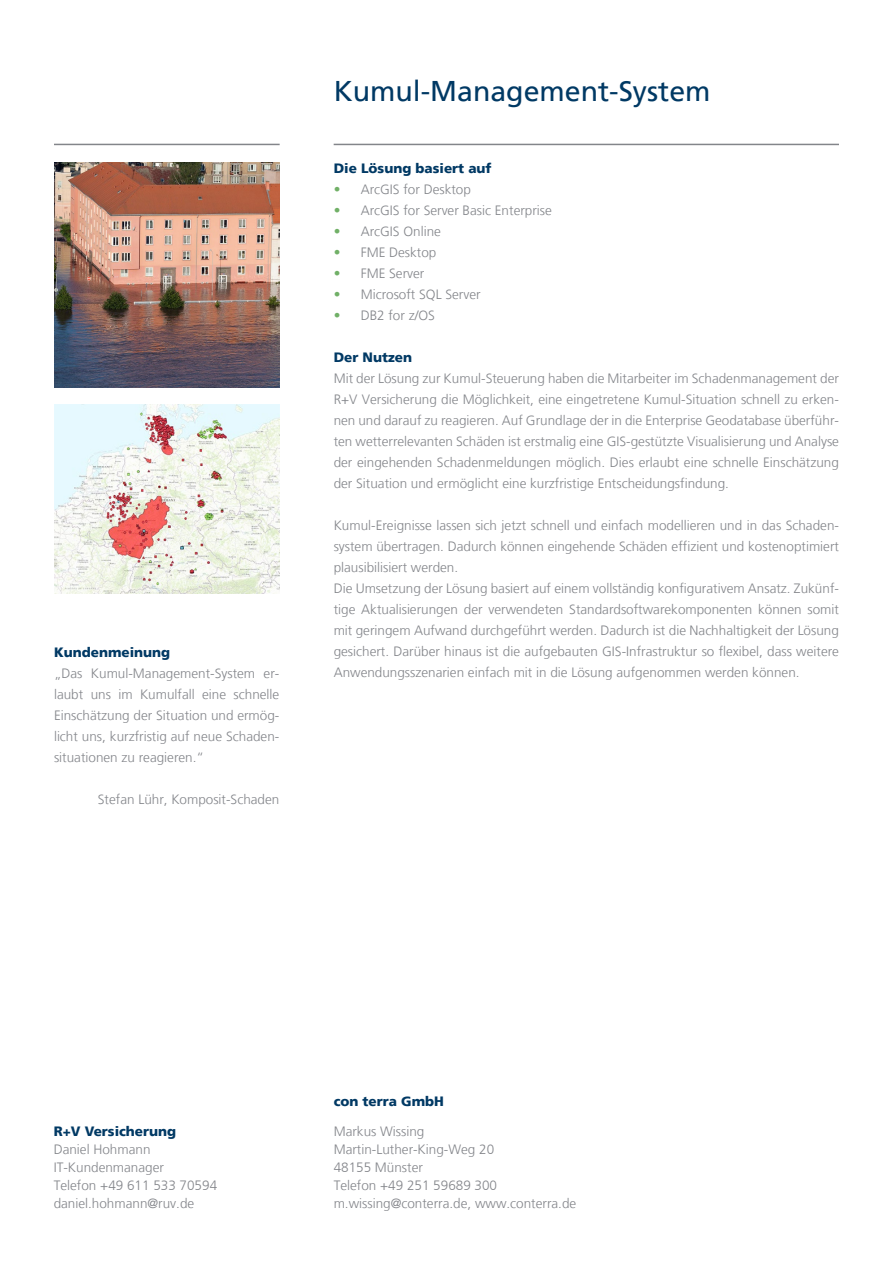
<style>
.page{position:relative;width:893px;height:1263px;background:#fff}
.page>*{position:absolute;margin:0;border:0;box-sizing:border-box;transform-origin:0 0}
.t1{font:28.5px "Frutiger";color:#003964}
.t2{font:300 13.5px/21px "Frutiger";color:#83858a;text-align:justify}
.t3{font:900 13.5px "Frutiger";color:#003964}
.s1{color:#71b067}
</style>
<div class="page">
<hr style="left:334px;top:144px;width:505px;height:1px;background:#83858a">
<hr style="left:54px;top:144px;width:226px;height:1px;background:#83858a">
<img style="left:54px;top:163px;width:226px;height:224px">
<img style="left:54px;top:404px;width:226px;height:190px">
<p class="t3" style="left:54px;top:644px;width:118px">Kundenmeinung</p>
<p class="t2" style="left:54px;top:663px;width:227px">„Das Kumul-Management-System er&shy;laubt uns im Kumulfall eine schnelle Einschätzung der Situation und ermög&shy;licht uns, kurzfristig auf neue Schaden&shy;situationen zu reagieren.“</p>
<p class="t2" style="left:98px;top:789px;width:183px">Stefan Lühr, Komposit-Schaden</p>
<p class="t1" style="left:334px;top:75px;width:378px">Kumul-Management-System</p>
<p class="t3" style="left:334px;top:160px;width:159px">Die Lösung basiert auf</p>
<p class="t2" style="left:334px;top:179px;width:139px"><span class="s1">•</span> ArcGIS for Desktop</p>
<p class="t2" style="left:334px;top:200px;width:220px"><span class="s1">•</span> ArcGIS for Server Basic Enterprise</p>
<p class="t2" style="left:334px;top:221px;width:109px"><span class="s1">•</span> ArcGIS Online</p>
<p class="t2" style="left:334px;top:242px;width:104px"><span class="s1">•</span> FME Desktop</p>
<p class="t2" style="left:334px;top:263px;width:92px"><span class="s1">•</span> FME Server</p>
<p class="t2" style="left:334px;top:284px;width:148px"><span class="s1">•</span> Microsoft SQL Server</p>
<p class="t2" style="left:334px;top:305px;width:103px"><span class="s1">•</span> DB2 for z/OS</p>
<p class="t3" style="left:334px;top:349px;width:80px">Der Nutzen</p>
<p class="t2" style="left:334px;top:368px;width:507px">Mit der Lösung zur Kumul-Steuerung haben die Mitarbeiter im Schadenmanagement der R+V Versicherung die Möglichkeit, eine eingetretene Kumul-Situation schnell zu erken&shy;nen und darauf zu reagieren. Auf Grundlage der in die Enterprise Geodatabase überführ&shy;ten wetterrelevanten Schäden ist erstmalig eine GIS-gestützte Visualisierung und Analyse der eingehenden Schadenmeldungen möglich. Dies erlaubt eine schnelle Einschätzung der Situation und ermöglicht eine kurzfristige Entscheidungsfindung.</p>
<p class="t2" style="left:334px;top:515px;width:507px">Kumul-Ereignisse lassen sich jetzt schnell und einfach modellieren und in das Schaden&shy;system übertragen. Dadurch können eingehende Schäden effizient und kostenoptimiert plausibilisiert werden.</p>
<p class="t2" style="left:334px;top:578px;width:507px">Die Umsetzung der Lösung basiert auf einem vollständig konfigurativem Ansatz. Zukünf&shy;tige Aktualisierungen der verwendeten Standardsoftwarekomponenten können somit mit geringem Aufwand durchgeführt werden. Dadurch ist die Nachhaltigkeit der Lösung gesichert. Darüber hinaus ist die aufgebauten GIS-Infrastruktur so flexibel, dass weitere Anwendungsszenarien einfach mit in die Lösung aufgenommen werden können.</p>
<p class="t3" style="left:54px;top:1123px;width:124px">R+V Versicherung</p>
<p class="t2" style="left:54px;top:1139px;width:98px">Daniel Hohmann</p>
<p class="t2" style="left:54px;top:1157px;width:112px">IT-Kundenmanager</p>
<p class="t2" style="left:54px;top:1175px;width:165px">Telefon +49 611 533 70594</p>
<p class="t2" style="left:54px;top:1193px;width:142px">daniel.hohmann@ruv.de</p>
<p class="t3" style="left:334px;top:1093px;width:112px">con terra GmbH</p>
<p class="t2" style="left:334px;top:1121px;width:92px">Markus Wissing</p>
<p class="t2" style="left:334px;top:1139px;width:162px">Martin-Luther-King-Weg 20</p>
<p class="t2" style="left:334px;top:1157px;width:91px">48155 Münster</p>
<p class="t2" style="left:334px;top:1175px;width:165px">Telefon +49 251 59689 300</p>
<p class="t2" style="left:334px;top:1193px;width:244px">m.wissing@conterra.de, www.conterra.de</p>
</div>
